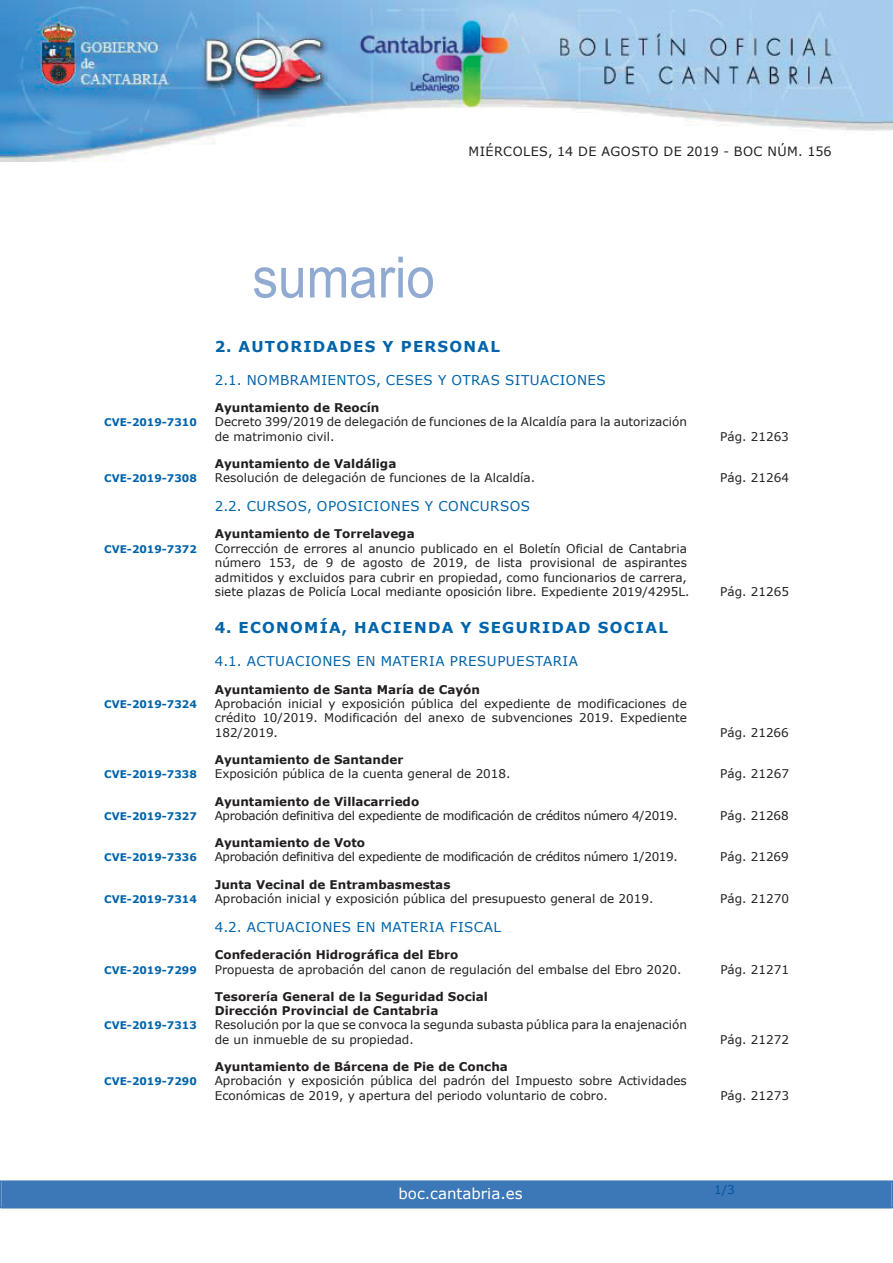
<style>
.page{position:relative;width:893px;height:1263px;background:#fff}
.page>*{position:absolute;margin:0;border:0;box-sizing:border-box;transform-origin:0 0}
.t1{font:57px "Arial";color:#90aad1;scale:.9 1}
.t2{font:700 15px "Verdana";letter-spacing:.085em;color:#0064aa}
.t3{font:15px "Verdana";color:#fff}
.t4{font:13.5px "Verdana";letter-spacing:.035em;color:#0064aa}
.t5{font:12.75px "Verdana";letter-spacing:.035em;color:#231f20}
.t6{font:12px/14.4px "Verdana";color:#231f20}
.t7{font:700 12px/14.4px "Verdana";color:#231f20}
.t8{font:12px "Verdana";letter-spacing:-.03em;color:#231f20}
.t9{font:12px "Verdana";color:#0054a3}
.t10{font:700 10.5px "Verdana";color:#0064aa}
</style>
<div class="page">
<img style="left:0;top:0;width:893px;height:161px">
<div style="left:2px;top:1181px;width:889px;height:27px;background:#3c78b7"></div>
<div style="left:0;top:1180px;width:893px;height:28px;border:2px solid #3c78b7"></div>
<p class="t5" style="left:468px;top:143px;width:365px">MIÉRCOLES, 14 DE AGOSTO DE 2019 - BOC NÚM. 156</p>
<h1 class="t1" style="left:252px;top:246px;width:204px">sumario</h1>
<p class="t2" style="left:215px;top:337px;width:287px">2. AUTORIDADES Y PERSONAL</p>
<p class="t4" style="left:215px;top:371px;width:392px">2.1. NOMBRAMIENTOS, CESES Y OTRAS SITUACIONES</p>
<p class="t7" style="left:215px;top:400px;width:166px">Ayuntamiento de Reocín</p>
<p class="t10" style="left:104px;top:416px;width:94px">CVE-2019-7310</p>
<p class="t6" style="left:215px;top:414px;width:474px">Decreto 399/2019 de delegación de funciones de la Alcaldía para la autorización de matrimonio civil.</p>
<p class="t7" style="left:215px;top:456px;width:183px">Ayuntamiento de Valdáliga</p>
<p class="t6" style="left:720px;top:429px;width:70px">Pág. 21263</p>
<p class="t10" style="left:104px;top:472px;width:94px">CVE-2019-7308</p>
<p class="t6" style="left:215px;top:470px;width:322px">Resolución de delegación de funciones de la Alcaldía.</p>
<p class="t6" style="left:720px;top:470px;width:70px">Pág. 21264</p>
<p class="t4" style="left:215px;top:498px;width:317px">2.2. CURSOS, OPOSICIONES Y CONCURSOS</p>
<p class="t7" style="left:215px;top:526px;width:201px">Ayuntamiento de Torrelavega</p>
<p class="t10" style="left:104px;top:542px;width:94px">CVE-2019-7372</p>
<p class="t6" style="left:215px;top:541px;width:476px">Corrección de errores al anuncio publicado en el Boletín Oficial de Cantabria número 153, de 9 de agosto de 2019, de lista provisional de aspirantes admitidos y excluidos para cubrir en propiedad, como funcionarios de carrera, siete plazas de Policía Local mediante oposición libre. Expediente 2019/4295L.</p>
<p class="t6" style="left:720px;top:584px;width:70px">Pág. 21265</p>
<p class="t2" style="left:215px;top:618px;width:455px">4. ECONOMÍA, HACIENDA Y SEGURIDAD SOCIAL</p>
<p class="t4" style="left:215px;top:653px;width:365px">4.1. ACTUACIONES EN MATERIA PRESUPUESTARIA</p>
<p class="t7" style="left:215px;top:682px;width:267px">Ayuntamiento de Santa María de Cayón</p>
<p class="t10" style="left:104px;top:697px;width:94px">CVE-2019-7324</p>
<p class="t6" style="left:215px;top:696px;width:474px;text-align:justify">Aprobación inicial y exposición pública del expediente de modificaciones de crédito 10/2019. Modificación del anexo de subvenciones 2019. Expediente 182/2019.</p>
<p class="t7" style="left:215px;top:752px;width:190px">Ayuntamiento de Santander</p>
<p class="t6" style="left:720px;top:725px;width:70px">Pág. 21266</p>
<p class="t10" style="left:104px;top:768px;width:94px">CVE-2019-7338</p>
<p class="t6" style="left:215px;top:766px;width:297px">Exposición pública de la cuenta general de 2018.</p>
<p class="t6" style="left:720px;top:766px;width:70px">Pág. 21267</p>
<p class="t7" style="left:215px;top:794px;width:206px">Ayuntamiento de Villacarriedo</p>
<p class="t10" style="left:104px;top:809px;width:94px">CVE-2019-7327</p>
<p class="t8" style="left:215px;top:808px;width:465px">Aprobación definitiva del expediente de modificación de créditos número 4/2019.</p>
<p class="t6" style="left:720px;top:808px;width:70px">Pág. 21268</p>
<p class="t7" style="left:215px;top:835px;width:152px">Ayuntamiento de Voto</p>
<p class="t10" style="left:104px;top:851px;width:94px">CVE-2019-7336</p>
<p class="t8" style="left:215px;top:849px;width:465px">Aprobación definitiva del expediente de modificación de créditos número 1/2019.</p>
<p class="t6" style="left:720px;top:849px;width:70px">Pág. 21269</p>
<p class="t7" style="left:215px;top:877px;width:237px">Junta Vecinal de Entrambasmestas</p>
<p class="t10" style="left:104px;top:892px;width:94px">CVE-2019-7314</p>
<p class="t6" style="left:215px;top:891px;width:440px">Aprobación inicial y exposición pública del presupuesto general de 2019.</p>
<p class="t6" style="left:720px;top:891px;width:70px">Pág. 21270</p>
<p class="t4" style="left:215px;top:918px;width:288px">4.2. ACTUACIONES EN MATERIA FISCAL</p>
<p class="t7" style="left:215px;top:947px;width:245px">Confederación Hidrográfica del Ebro</p>
<p class="t10" style="left:104px;top:963px;width:94px">CVE-2019-7299</p>
<p class="t6" style="left:215px;top:962px;width:468px">Propuesta de aprobación del canon de regulación del embalse del Ebro 2020.</p>
<p class="t6" style="left:720px;top:962px;width:70px">Pág. 21271</p>
<p class="t7" style="left:215px;top:989px;width:275px">Tesorería General de la Seguridad Social<br>Dirección Provincial de Cantabria</p>
<p class="t10" style="left:104px;top:1019px;width:94px">CVE-2019-7313</p>
<p class="t6" style="left:215px;top:1018px;width:474px">Resolución por la que se convoca la segunda subasta pública para la enajenación de un inmueble de su propiedad.</p>
<p class="t6" style="left:720px;top:1032px;width:70px">Pág. 21272</p>
<p class="t7" style="left:215px;top:1059px;width:295px">Ayuntamiento de Bárcena de Pie de Concha</p>
<p class="t10" style="left:104px;top:1075px;width:94px">CVE-2019-7290</p>
<p class="t6" style="left:215px;top:1073px;width:474px">Aprobación y exposición pública del padrón del Impuesto sobre Actividades<br>Económicas de 2019, y apertura del periodo voluntario de cobro.</p>
<p class="t6" style="left:720px;top:1088px;width:70px">Pág. 21273</p>
<p class="t3" style="left:398px;top:1184px;width:126px">boc.cantabria.es</p>
<p class="t9" style="left:714px;top:1182px;width:22px">1/3</p>
</div>
